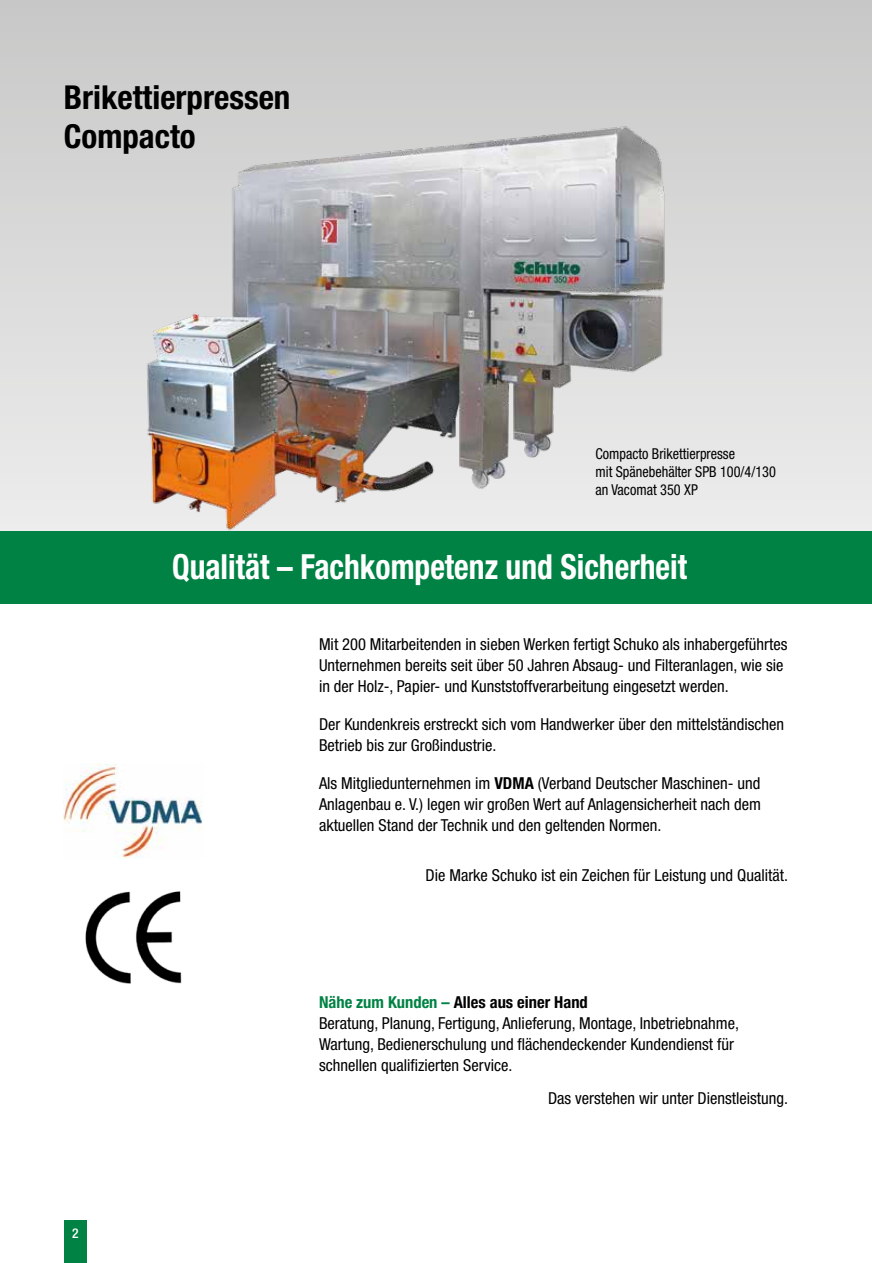
<style>
.page{position:relative;width:872px;height:1263px;background:#fff}
.page>*{position:absolute;margin:0;border:0;box-sizing:border-box;transform-origin:0 0}
.t1{font:700 condensed 34.65px "Helvetica Neue LT Pro";color:#fff;scale:.91 1}
.t2{font:700 condensed 33px/39.6px "Helvetica Neue LT Pro";color:#000}
.t3{font:condensed 16.5px/21px "Helvetica Neue LT Pro";color:#000}
.t4{font:condensed 15px/18px "Helvetica Neue LT Pro";color:#000;scale:.95 1}
.t5{font:500 condensed 13.5px "Helvetica Neue LT Pro";color:#fff}
.s1{font-weight:700}
.s2{font-weight:700;color:#008244}
</style>
<div class="page">
<div style="left:64px;top:1220px;width:23px;height:43px;background:#008244"></div>
<div style="left:0;top:0;width:872px;height:531px;background:linear-gradient(to bottom,#c8c8c7,#ededed)"></div>
<img style="left:64px;top:763px;width:138px;height:95px">
<img style="left:85px;top:891px;width:97px;height:93px">
<img style="left:61px;top:53px;width:711px;height:478px">
<div style="left:0;top:531px;width:872px;height:73px;background:#008244"></div>
<h2 class="t2" style="left:64px;top:77px;width:228px">Brikettierpressen<br>Compacto</h2>
<p class="t4" style="left:595px;top:445px;width:191px">Compacto Brikettierpresse<br>mit Spänebehälter SPB 100/4/130 an Vacomat 350 XP</p>
<h1 class="t1" style="left:172px;top:546px;width:567px">Qualität – Fachkompetenz und Sicherheit</h1>
<p class="t3" style="left:319px;top:633px;width:470px">Mit 200 Mitarbeitenden in sieben Werken fertigt Schuko als inhabergeführtes<br>Unternehmen bereits seit über 50 Jahren Absaug- und Filteranlagen, wie sie in der Holz-, Papier- und Kunststoffverarbeitung eingesetzt werden.</p>
<p class="t3" style="left:319px;top:713px;width:467px">Der Kundenkreis erstreckt sich vom Handwerker über den mittelständischen<br>Betrieb bis zur Großindustrie.</p>
<p class="t3" style="left:319px;top:772px;width:443px;text-align:justify">Als Mitgliedunternehmen im <span class="s1">VDMA</span> (Verband Deutscher Maschinen- und Anlagenbau e. V.) legen wir großen Wert auf Anlagensicherheit nach dem aktuellen Stand der Technik und den geltenden Normen.</p>
<p class="t3" style="left:425px;top:865px;width:364px">Die Marke Schuko ist ein Zeichen für Leistung und Qualität.</p>
<p class="t5" style="left:72px;top:1225px;width:8px">2</p>
<p class="t3" style="left:319px;top:991px;width:421px"><span class="s2">Nähe zum Kunden –</span> <span class="s1">Alles aus einer Hand<br></span>Beratung, Planung, Fertigung, Anlieferung, Montage, Inbetriebnahme, Wartung, Bedienerschulung und flächendeckender Kundendienst für schnellen qualifizierten Service.</p>
<p class="t3" style="left:548px;top:1088px;width:242px">Das verstehen wir unter Dienstleistung.</p>
</div>
